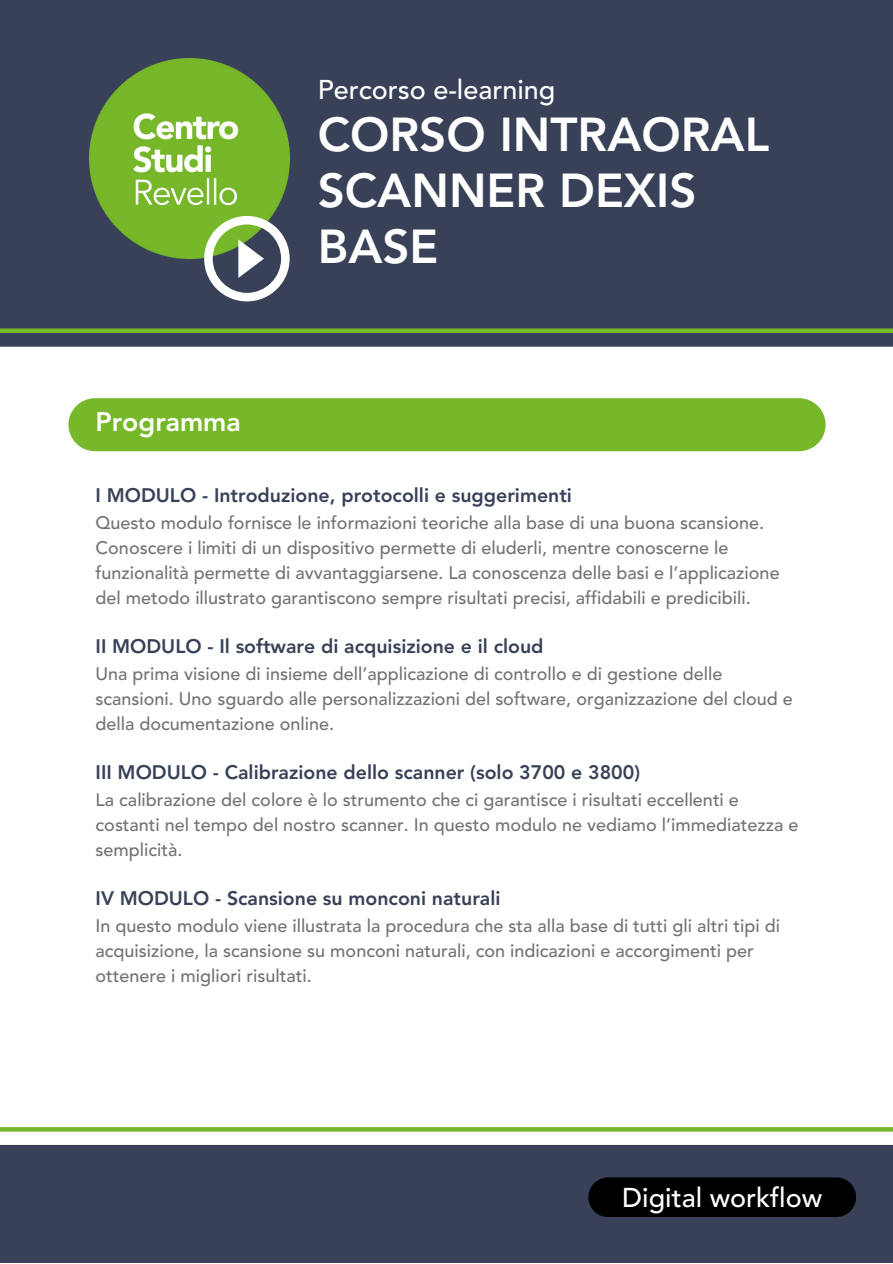
<style>
.page{position:relative;width:893px;height:1264px;background:#fff}
.page>*{position:absolute;margin:0;border:0;box-sizing:border-box;transform-origin:0 0}
.t1{font:800 47.25px/56.2px "Avenir LT Std";color:#fff}
.t2{font:500 27px "Avenir LT Std";color:#fff}
.t3{font:800 26.7px "Avenir LT Std";color:#fff}
.t4{font:800 19.5px "Avenir LT Std";color:#394158}
.t5{font:500 18px/24.8px "Avenir LT Std";color:#737373}
</style>
<div class="page">
<div style="left:0;top:0;width:892px;height:1262px;background:#394158"></div>
<img style="left:89px;top:58px;width:200px;height:200px">
<svg style="left:204px;top:216px;width:85px;height:85px"></svg>
<div style="left:0;top:347px;width:892px;height:797px;background:#fff"></div>
<div style="left:588px;top:1177px;width:268px;height:39px;background:#000"></div>
<svg style="left:0;top:1127px;width:892px;height:4px;background:#7bba32"></svg>
<div style="left:0;top:328px;width:892px;height:5px;background:#76b82a"></div>
<div style="left:68px;top:398px;width:757px;height:53px;background:#76b82a;border-radius:27px"></div>
<p class="t3" style="left:96px;top:410px;width:147px">Programma</p>
<p class="t2" style="left:318px;top:79px;width:239px">Percorso e-learning</p>
<p class="t1" style="left:318px;top:110px;width:453px">CORSO INTRAORAL<br>SCANNER DEXIS</p>
<p class="t1" style="left:318px;top:223px;width:122px">BASE</p>
<p class="t4" style="left:96px;top:488px;width:478px">I MODULO - Introduzione, protocolli e suggerimenti</p>
<p class="t5" style="left:96px;top:512px;width:685px">Questo modulo fornisce le informazioni teoriche alla base di una buona scansione.<br>Conoscere i limiti di un dispositivo permette di eluderli, mentre conoscerne le funzionalità permette di avvantaggiarsene. La conoscenza delle basi e l’applicazione del metodo illustrato garantiscono sempre risultati precisi, affidabili e predicibili.</p>
<p class="t4" style="left:96px;top:638px;width:449px">II MODULO - Il software di acquisizione e il cloud</p>
<p class="t5" style="left:96px;top:663px;width:698px">Una prima visione di insieme dell’applicazione di controllo e di gestione delle scansioni. Uno sguardo alle personalizzazioni del software, organizzazione del cloud e della documentazione online.</p>
<p class="t4" style="left:96px;top:764px;width:546px">III MODULO - Calibrazione dello scanner (solo 3700 e 3800)</p>
<p class="t5" style="left:96px;top:789px;width:704px">La calibrazione del colore è lo strumento che ci garantisce i risultati eccellenti e costanti nel tempo del nostro scanner. In questo modulo ne vediamo l’immediatezza e semplicità.</p>
<p class="t4" style="left:96px;top:890px;width:406px">IV MODULO - Scansione su monconi naturali</p>
<p class="t5" style="left:96px;top:915px;width:686px">In questo modulo viene illustrata la procedura che sta alla base di tutti gli altri tipi di acquisizione, la scansione su monconi naturali, con indicazioni e accorgimenti per ottenere i migliori risultati.</p>
<p class="t2" style="left:622px;top:1186px;width:201px">Digital workflow</p>
</div>
